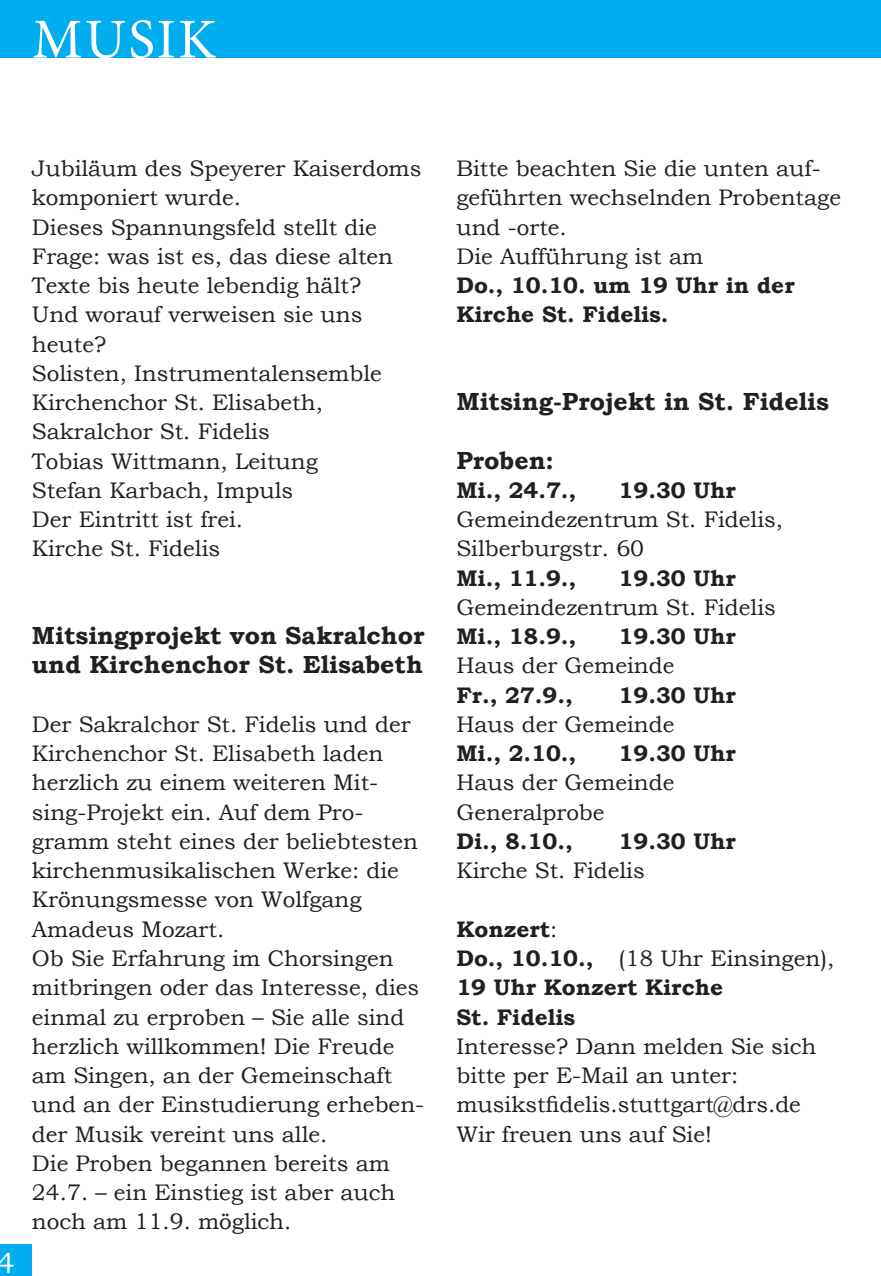
<style>
.page{position:relative;width:881px;height:1276px;background:#fff}
.page>*{position:absolute;margin:0;border:0;box-sizing:border-box;transform-origin:0 0}
.t1{font:56.25px "Minion Pro";letter-spacing:.04em;color:#fff}
.t2{font:29.25px "Bookman Old Style";color:#fff}
.Fließtext{font:700 24.75px/29.2px "Bookman Old Style";color:#231f20}
.Fließtext-2{font:22.5px/29.2px "Bookman Old Style";color:#231f20}
.Fließtext-3{font:700 22.5px/29.2px "Bookman Old Style";color:#231f20}
.s1{font-weight:700}
.s2{font-weight:400}
</style>
<div class="page">
<div style="left:0;top:1244px;width:32px;height:32px;background:#00aeef"></div>
<div style="left:0;top:0;width:880px;height:57px;background:#00aeef"></div>
<h1 class="t1" style="left:32px;top:2px;width:185px">MUSIK</h1>
<p class="Fließtext-2" style="left:32px;top:154px;width:391px">Jubiläum des Speyerer Kaiserdoms komponiert wurde.</p>
<p class="Fließtext-2" style="left:32px;top:212px;width:362px">Dieses Spannungsfeld stellt die<br>Frage: was ist es, das diese alten<br>Texte bis heute lebendig hält?</p>
<p class="Fließtext-2" style="left:32px;top:300px;width:332px">Und worauf verweisen sie uns heute?</p>
<p class="Fließtext-2" style="left:32px;top:358px;width:351px">Solisten, Instrumentalensemble</p>
<p class="Fließtext-2" style="left:32px;top:388px;width:292px">Kirchenchor St. Elisabeth,</p>
<p class="Fließtext-2" style="left:32px;top:417px;width:239px">Sakralchor St. Fidelis</p>
<p class="Fließtext-2" style="left:32px;top:446px;width:287px">Tobias Wittmann, Leitung</p>
<p class="Fließtext-2" style="left:32px;top:475px;width:262px">Stefan Karbach, Impuls</p>
<p class="Fließtext-2" style="left:32px;top:505px;width:213px">Der Eintritt ist frei.</p>
<p class="Fließtext-2" style="left:32px;top:534px;width:190px">Kirche St. Fidelis</p>
<h2 class="t2" style="left:-4px;top:1244px;width:20px">4</h2>
<p class="Fließtext" style="left:32px;top:621px;width:394px">Mitsingprojekt von Sakralchor und Kirchenchor St. Elisabeth</p>
<p class="Fließtext-2" style="left:32px;top:709px;width:387px">Der Sakralchor St. Fidelis und der<br>Kirchenchor St. Elisabeth laden herzlich zu einem weiteren Mit&shy;sing-Projekt ein. Auf dem Pro&shy;gramm steht eines der beliebtesten kirchenmusikalischen Werke: die<br>Krönungsmesse von Wolfgang<br>Amadeus Mozart.</p>
<p class="Fließtext-2" style="left:32px;top:943px;width:393px">Ob Sie Erfahrung im Chorsingen mitbringen oder das Interesse, dies einmal zu erproben – Sie alle sind herzlich willkommen! Die Freude am Singen, an der Gemeinschaft und an der Einstudierung erheben&shy;der Musik vereint uns alle.</p>
<p class="Fließtext-2" style="left:32px;top:1148px;width:365px">Die Proben begannen bereits am<br>24.7. – ein Einstieg ist aber auch noch am 11.9. möglich.</p>
<p class="Fließtext-2" style="left:456px;top:154px;width:386px">Bitte beachten Sie die unten auf&shy;geführten wechselnden Probentage und -orte.</p>
<p class="Fließtext-2" style="left:456px;top:241px;width:248px">Die Aufführung ist am</p>
<p class="Fließtext-3" style="left:456px;top:270px;width:339px">Do., 10.10. um 19 Uhr in der</p>
<p class="Fließtext-3" style="left:456px;top:300px;width:213px">Kirche St. Fidelis.</p>
<p class="Fließtext" style="left:456px;top:387px;width:374px">Mitsing-Projekt in St. Fidelis</p>
<p class="Fließtext" style="left:456px;top:445px;width:99px">Proben:</p>
<p class="Fließtext-3" style="left:456px;top:475px;width:121px">Mi., 24.7.,</p>
<p class="Fließtext-2" style="left:456px;top:475px;width:328px;text-indent:162px"><span class="s1">19.30 Uhr<br></span>Gemeindezentrum St. Fidelis,<br>Silberburgstr. 60</p>
<p class="Fließtext-3" style="left:456px;top:563px;width:121px">Mi., 11.9.,</p>
<p class="Fließtext-2" style="left:456px;top:563px;width:321px;text-indent:162px"><span class="s1">19.30 Uhr<br></span>Gemeindezentrum St. Fidelis</p>
<p class="Fließtext-3" style="left:456px;top:621px;width:121px">Mi., 18.9.,</p>
<p class="Fließtext-3" style="left:618px;top:621px;width:118px">19.30 Uhr</p>
<p class="Fließtext-2" style="left:456px;top:651px;width:219px">Haus der Gemeinde</p>
<p class="Fließtext-3" style="left:456px;top:680px;width:118px">Fr., 27.9.,</p>
<p class="Fließtext-3" style="left:618px;top:680px;width:118px">19.30 Uhr</p>
<p class="Fließtext-2" style="left:456px;top:709px;width:219px">Haus der Gemeinde</p>
<p class="Fließtext-3" style="left:456px;top:738px;width:121px">Mi., 2.10.,</p>
<p class="Fließtext-3" style="left:618px;top:738px;width:118px">19.30 Uhr</p>
<p class="Fließtext-2" style="left:456px;top:768px;width:219px">Haus der Gemeinde</p>
<p class="Fließtext-2" style="left:456px;top:797px;width:150px">Generalprobe</p>
<p class="Fließtext-3" style="left:456px;top:826px;width:118px">Di., 8.10.,</p>
<p class="Fließtext-3" style="left:618px;top:826px;width:118px">19.30 Uhr</p>
<p class="Fließtext-2" style="left:456px;top:856px;width:190px">Kirche St. Fidelis</p>
<p class="Fließtext-3" style="left:456px;top:914px;width:102px">Konzert<span class="s2">:</span></p>
<p class="Fließtext-3" style="left:456px;top:943px;width:379px">Do., 10.10., <span class="s2">(18 Uhr Einsingen),<br></span>19 Uhr Konzert Kirche</p>
<p class="Fließtext-3" style="left:456px;top:1002px;width:120px">St. Fidelis</p>
<p class="Fließtext-2" style="left:456px;top:1031px;width:361px">Interesse? Dann melden Sie sich bitte per E-Mail an unter:</p>
<p class="Fließtext-2" style="left:456px;top:1090px;width:346px">musikstfidelis.stuttgart@drs.de</p>
<p class="Fließtext-2" style="left:456px;top:1119px;width:257px">Wir freuen uns auf Sie!</p>
</div>
